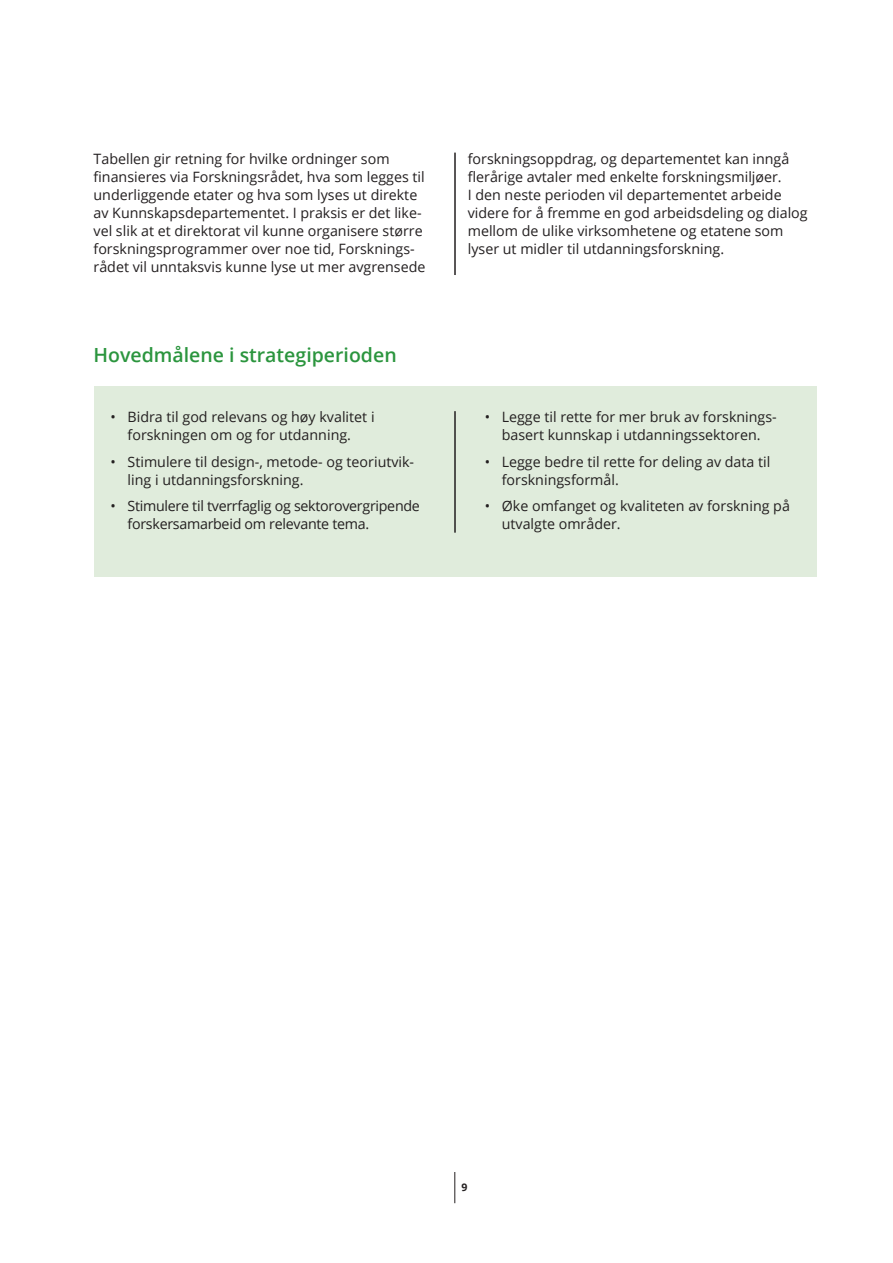
<style>
.page{position:relative;width:893px;height:1263px;background:#fff}
.page>*{position:absolute;margin:0;border:0;box-sizing:border-box;transform-origin:0 0}
.t1{font:600 19.5px "Open Sans";color:#2b953e}
.t2{font:14.25px/18px "Open Sans";color:#231f20}
.t3{font:14.25px/18px "Open Sans";letter-spacing:-.02em;color:#231f20}
.t4{font:700 10.5px "Open Sans";color:#231f20}
</style>
<div class="page">
<hr style="left:455px;top:1172px;width:1px;height:31px;background:#231f20">
<div style="left:94px;top:386px;width:722px;height:190px;background:#e0ecdc"></div>
<hr style="left:455px;top:153px;width:1px;height:122px;background:#231f20">
<hr style="left:455px;top:411px;width:1px;height:122px;background:#231f20">
<p class="t2" style="left:94px;top:149px;width:333px">Tabellen gir retning for hvilke ordninger som finansieres via Forskningsrådet, hva som legges til underliggende etater og hva som lyses ut direkte av Kunnskapsdepartementet. I praksis er det like&shy;vel slik at et direktorat vil kunne organisere større forskningsprogrammer over noe tid, Forsknings&shy;rådet vil unntaksvis kunne lyse ut mer avgrensede</p>
<p class="t2" style="left:468px;top:149px;width:341px">forskningsoppdrag, og departementet kan inngå flerårige avtaler med enkelte forskningsmiljøer.<br>I den neste perioden vil departementet arbeide videre for å fremme en god arbeidsdeling og dialog mellom de ulike virksomhetene og etatene som lyser ut midler til utdanningsforskning.</p>
<p class="t1" style="left:94px;top:341px;width:305px">Hovedmålene i strategiperioden</p>
<p class="t2" style="left:111px;top:408px;width:266px;text-align:center">• Bidra til god relevans og høy kvalitet i forskningen om og for utdanning.</p>
<p class="t2" style="left:128px;top:452px;width:288px;text-indent:-17px">• Stimulere til design-, metode- og teoriutvik&shy;ling i utdanningsforskning.</p>
<p class="t3" style="left:128px;top:497px;width:294px;text-indent:-17px">• Stimulere til tverrfaglig og sektorovergripende forskersamarbeid om relevante tema.</p>
<p class="t2" style="left:485px;top:408px;width:294px;text-align:center">• Legge til rette for mer bruk av forsknings&shy;basert kunnskap i utdanningssektoren.</p>
<p class="t2" style="left:502px;top:452px;width:270px;text-indent:-17px">• Legge bedre til rette for deling av data til forskningsformål.</p>
<p class="t2" style="left:502px;top:497px;width:290px;text-indent:-17px">• Øke omfanget og kvaliteten av forskning på utvalgte områder.</p>
<p class="t4" style="left:461px;top:1180px;width:7px">9</p>
</div>
